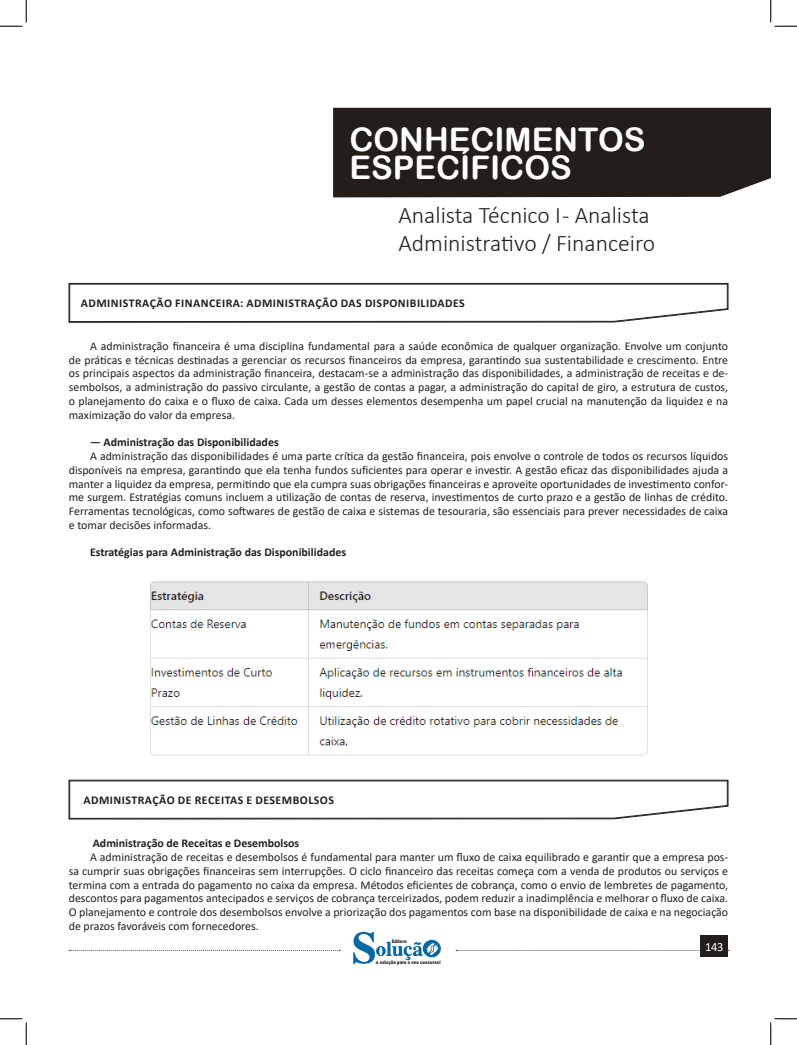
<style>
.page{position:relative;width:797px;height:1045px;background:#fff}
.page>*{position:absolute;margin:0;border:0;box-sizing:border-box;transform-origin:0 0}
.t1{font:32.5px/27.5px "Arial Rounded MT Bold";color:#fff}
.t2{font:300 23.75px/27.5px "Calibri";color:#231f20}
.t3{font:12.5px "Calibri";color:#fff}
.t4{font:11.88px/13.8px "Calibri";color:#231f20;text-align:justify}
.CAIXINHAS{font:700 11.88px "Calibri";color:#231f20}
.CAIXINHAS-2{font:700 11.88px "Calibri";letter-spacing:.04em;color:#231f20}
.t5{font:900 5px "Arial";color:#231f20;scale:.76 1}
</style>
<div class="page">
<svg style="left:69px;top:950px;width:271px;height:1px"></svg>
<svg style="left:456px;top:950px;width:273px;height:1px"></svg>
<div style="left:333px;top:108px;width:437px;height:89px;background:#241e1b"></div>
<div style="left:349px;top:128px;width:408px;height:51px;background:#241e1b"></div>
<div style="left:700px;top:935px;width:28px;height:22px;background:#241e1b"></div>
<svg style="left:353px;top:932px;width:88px;height:33px"></svg>
<svg style="left:69px;top:283px;width:659px;height:537px"></svg>
<svg style="left:0;top:0;width:27px;height:27px"></svg>
<svg style="left:0;top:1018px;width:27px;height:27px"></svg>
<svg style="left:770px;top:0;width:27px;height:27px"></svg>
<svg style="left:770px;top:1018px;width:27px;height:27px"></svg>
<h1 class="t1" style="left:349px;top:126px;width:297px">CONHECIMENTOS<br>ESPECÍFICOS</h1>
<h2 class="t2" style="left:398px;top:201px;width:258px">Analista Técnico I - Analista<br>Administrativo / Financeiro</h2>
<p class="CAIXINHAS-2" style="left:81px;top:295px;width:385px">ADMINISTRAÇÃO FINANCEIRA: ADMINISTRAÇÃO DAS DISPONIBILIDADES</p>
<p class="t4" style="left:69px;top:339px;width:661px;text-indent:21px">A administração financeira é uma disciplina fundamental para a saúde econômica de qualquer organização. Envolve um conjunto de práticas e técnicas destinadas a gerenciar os recursos financeiros da empresa, garantindo sua sustentabilidade e crescimento. Entre os principais aspectos da administração financeira, destacam-se a administração das disponibilidades, a administração de receitas e de&shy;sembolsos, a administração do passivo circulante, a gestão de contas a pagar, a administração do capital de giro, a estrutura de custos, o planejamento do caixa e o fluxo de caixa. Cada um desses elementos desempenha um papel crucial na manutenção da liquidez e na maximização do valor da empresa.</p>
<p class="CAIXINHAS" style="left:90px;top:434px;width:190px">— Administração das Disponibilidades</p>
<p class="t4" style="left:69px;top:449px;width:661px;text-indent:21px">A administração das disponibilidades é uma parte crítica da gestão financeira, pois envolve o controle de todos os recursos líquidos disponíveis na empresa, garantindo que ela tenha fundos suficientes para operar e investir. A gestão eficaz das disponibilidades ajuda a manter a liquidez da empresa, permitindo que ela cumpra suas obrigações financeiras e aproveite oportunidades de investimento confor&shy;me surgem. Estratégias comuns incluem a utilização de contas de reserva, investimentos de curto prazo e a gestão de linhas de crédito.<br>Ferramentas tecnológicas, como softwares de gestão de caixa e sistemas de tesouraria, são essenciais para prever necessidades de caixa e tomar decisões informadas.</p>
<p class="CAIXINHAS" style="left:90px;top:544px;width:257px">Estratégias para Administração das Disponibilidades</p>
<p class="CAIXINHAS-2" style="left:83px;top:791px;width:252px">ADMINISTRAÇÃO DE RECEITAS E DESEMBOLSOS</p>
<p class="CAIXINHAS" style="left:93px;top:835px;width:208px">Administração de Receitas e Desembolsos</p>
<p class="t4" style="left:69px;top:850px;width:661px;text-indent:21px">A administração de receitas e desembolsos é fundamental para manter um fluxo de caixa equilibrado e garantir que a empresa pos&shy;sa cumprir suas obrigações financeiras sem interrupções. O ciclo financeiro das receitas começa com a venda de produtos ou serviços e termina com a entrada do pagamento no caixa da empresa. Métodos eficientes de cobrança, como o envio de lembretes de pagamento, descontos para pagamentos antecipados e serviços de cobrança terceirizados, podem reduzir a inadimplência e melhorar o fluxo de caixa.<br>O planejamento e controle dos desembolsos envolve a priorização dos pagamentos com base na disponibilidade de caixa e na negociação de prazos favoráveis com fornecedores.</p>
<p class="t5" style="left:392px;top:938px;width:21px">Editora</p>
<p class="t5" style="left:376px;top:958px;width:86px">a solução para o seu concurso!</p>
<p class="t3" style="left:705px;top:938px;width:20px">143</p>
</div>
